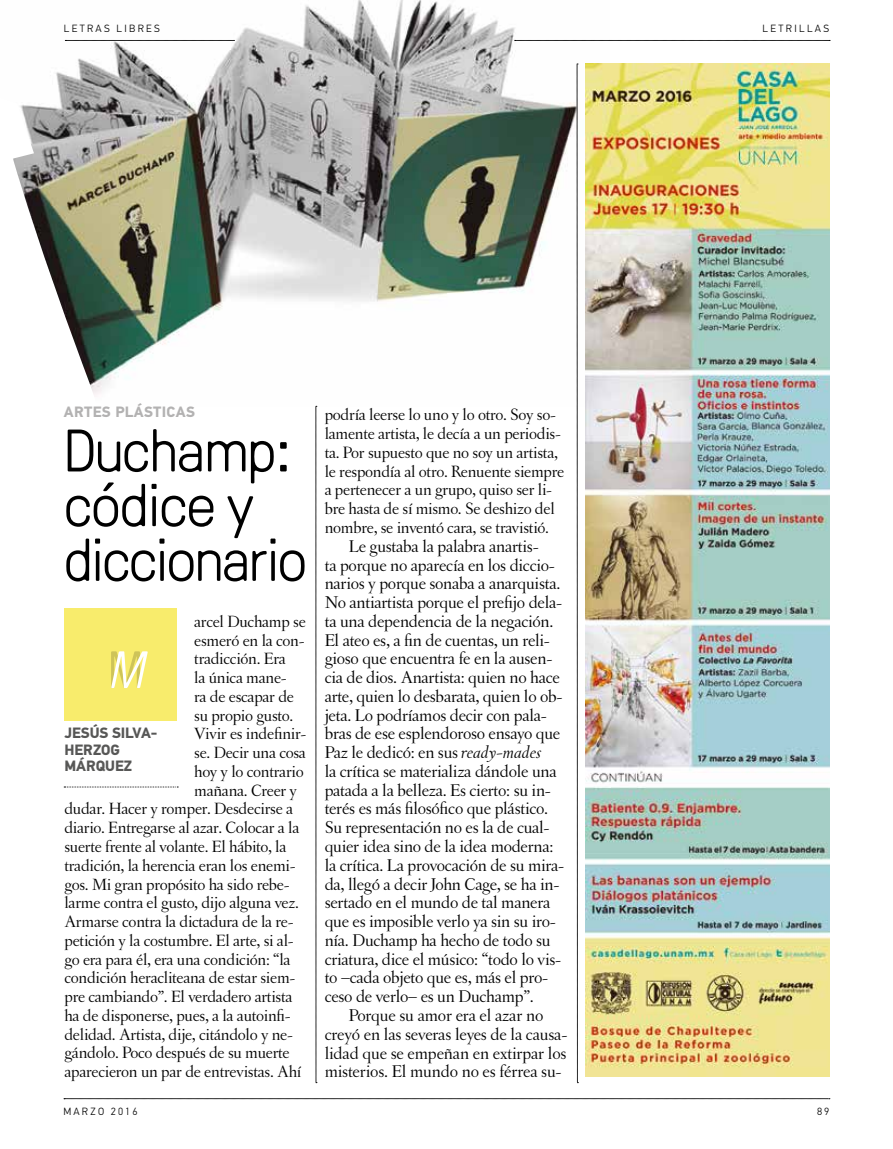
<style>
.page{position:relative;width:893px;height:1149px;background:#fff}
.page>*{position:absolute;margin:0;border:0;box-sizing:border-box;transform-origin:0 0}
.t1{font:300 59.85px/54.6px "GT Pressura";letter-spacing:-.02em;color:#000}
.t2{font:italic 300 52.5px "GT Pressura";color:#fff}
.t3{font:18px/18.8px "Letras Oldstyle";letter-spacing:-.015em;color:#000}
.t4{font:17.25px/18.8px "Letras Oldstyle";letter-spacing:-.015em;color:#000}
.t5{font:700 15px/16.5px "PF Din Text Pro";letter-spacing:-.005em;color:#575756}
.t6{font:700 15px "PF Din Text Pro";letter-spacing:.02em;color:#b3b2b2}
.t7{font:300 10.5px "PF Din Text Pro";letter-spacing:.22em;color:#000}
.s1{font-style:italic}
</style>
<div class="page">
<svg style="left:64px;top:1098px;width:766px;height:1px"></svg>
<svg style="left:609px;top:40px;width:221px;height:1px"></svg>
<svg style="left:577px;top:406px;width:1px;height:676px"></svg>
<div style="left:64px;top:608px;width:113px;height:112px;background:#f8ec6c"></div>
<svg style="left:64px;top:786px;width:114px;height:1px"></svg>
<img style="left:13px;top:0;width:596px;height:406px">
<img style="left:586px;top:64px;width:243px;height:1011px">
<svg style="left:316px;top:406px;width:1px;height:676px"></svg>
<p class="t7" style="left:64px;top:22px;width:97px">LETRAS LIBRES</p>
<p class="t6" style="left:64px;top:402px;width:133px">ARTES PLÁSTICAS</p>
<h1 class="t1" style="left:64px;top:419px;width:245px">Duchamp: códice y diccionario</h1>
<p class="t4" style="left:194px;top:611px;width:113px">arcel Duchamp se</p>
<p class="t4" style="left:194px;top:630px;width:112px">esmeró en la con-</p>
<p class="t4" style="left:194px;top:649px;width:93px">tradicción. Era</p>
<p class="t4" style="left:194px;top:668px;width:94px">la única mane-</p>
<p class="t4" style="left:194px;top:686px;width:101px">ra de escapar de</p>
<p class="t4" style="left:194px;top:705px;width:101px">su propio gusto.</p>
<p class="t4" style="left:194px;top:724px;width:114px">Vivir es indefinir-</p>
<p class="t4" style="left:194px;top:743px;width:113px">se. Decir una cosa</p>
<p class="t4" style="left:194px;top:761px;width:111px">hoy y lo contrario</p>
<p class="t4" style="left:194px;top:780px;width:104px">mañana. Creer y</p>
<p class="t4" style="left:64px;top:799px;width:230px">dudar. Hacer y romper. Desdecirse a</p>
<p class="t4" style="left:64px;top:818px;width:236px">diario. Entregarse al azar. Colocar a la</p>
<p class="t4" style="left:64px;top:836px;width:224px">suerte frente al volante. El hábito, la</p>
<p class="t4" style="left:64px;top:855px;width:233px">tradición, la herencia eran los enemi-</p>
<p class="t4" style="left:64px;top:874px;width:227px">gos. Mi gran propósito ha sido rebe-</p>
<p class="t4" style="left:64px;top:893px;width:236px">larme contra el gusto, dijo alguna vez.</p>
<p class="t4" style="left:64px;top:911px;width:231px">Armarse contra la dictadura de la re-</p>
<p class="t4" style="left:64px;top:930px;width:231px">petición y la costumbre. El arte, si al-</p>
<p class="t4" style="left:64px;top:949px;width:228px">go era para él, era una condición: “la</p>
<p class="t4" style="left:64px;top:968px;width:232px">condición heracliteana de estar siem-</p>
<p class="t4" style="left:64px;top:986px;width:230px">pre cambiando”. El verdadero artista</p>
<p class="t4" style="left:64px;top:1005px;width:228px">ha de disponerse, pues, a la autoinfi-</p>
<p class="t4" style="left:64px;top:1024px;width:230px">delidad. Artista, dije, citándolo y ne-</p>
<p class="t4" style="left:64px;top:1043px;width:227px">gándolo. Poco después de su muerte</p>
<p class="t4" style="left:64px;top:1061px;width:238px">aparecieron un par de entrevistas. Ahí</p>
<h2 class="t2" style="left:110px;top:632px;width:37px">M</h2>
<p class="t5" style="left:65px;top:725px;width:94px">JESÚS SILVA-<br>HERZOG<br>MÁRQUEZ</p>
<p class="t4" style="left:325px;top:405px;width:241px">podría leerse lo uno y lo otro. Soy so&shy;lamente artista, le decía a un periodis&shy;ta. Por supuesto que no soy un artista, le respondía al otro. Renuente siempre a pertenecer a un grupo, quiso ser li&shy;bre hasta de sí mismo. Se deshizo del nombre, se inventó cara, se travistió.</p>
<p class="t3" style="left:325px;top:536px;width:241px;text-indent:24px">Le gustaba la palabra anartis-<br>ta porque no aparecía en los diccio&shy;narios y porque sonaba a anarquista.<br>No antiartista porque el prefijo dela&shy;ta una dependencia de la negación.<br>El ateo es, a fin de cuentas, un reli&shy;gioso que encuentra fe en la ausen&shy;cia de dios. Anartista: quien no hace arte, quien lo desbarata, quien lo ob&shy;jeta. Lo podríamos decir con pala&shy;bras de ese esplendoroso ensayo que Paz le dedicó: en sus <span class="s1">ready-mades<br></span>la crítica se materializa dándole una patada a la belleza. Es cierto: su in&shy;terés es más filosófico que plástico.<br>Su representación no es la de cual&shy;quier idea sino de la idea moderna: la crítica. La provocación de su mira&shy;da, llegó a decir John Cage, se ha in&shy;sertado en el mundo de tal manera que es imposible verlo ya sin su iro&shy;nía. Duchamp ha hecho de todo su criatura, dice el músico: “todo lo vis&shy;to –cada objeto que es, más el pro&shy;ceso de verlo– es un Duchamp”.</p>
<p class="t3" style="left:325px;top:1005px;width:244px;text-align:center">Porque su amor era el azar no<br>creyó en las severas leyes de la causa&shy;lidad que se empeñan en extirpar los misterios. El mundo no es férrea su-</p>
<p class="t7" style="left:763px;top:22px;width:68px">LETRILLAS</p>
<p class="t7" style="left:63px;top:1104px;width:76px">MARZO 2016</p>
<p class="t7" style="left:817px;top:1104px;width:14px">89</p>
</div>
